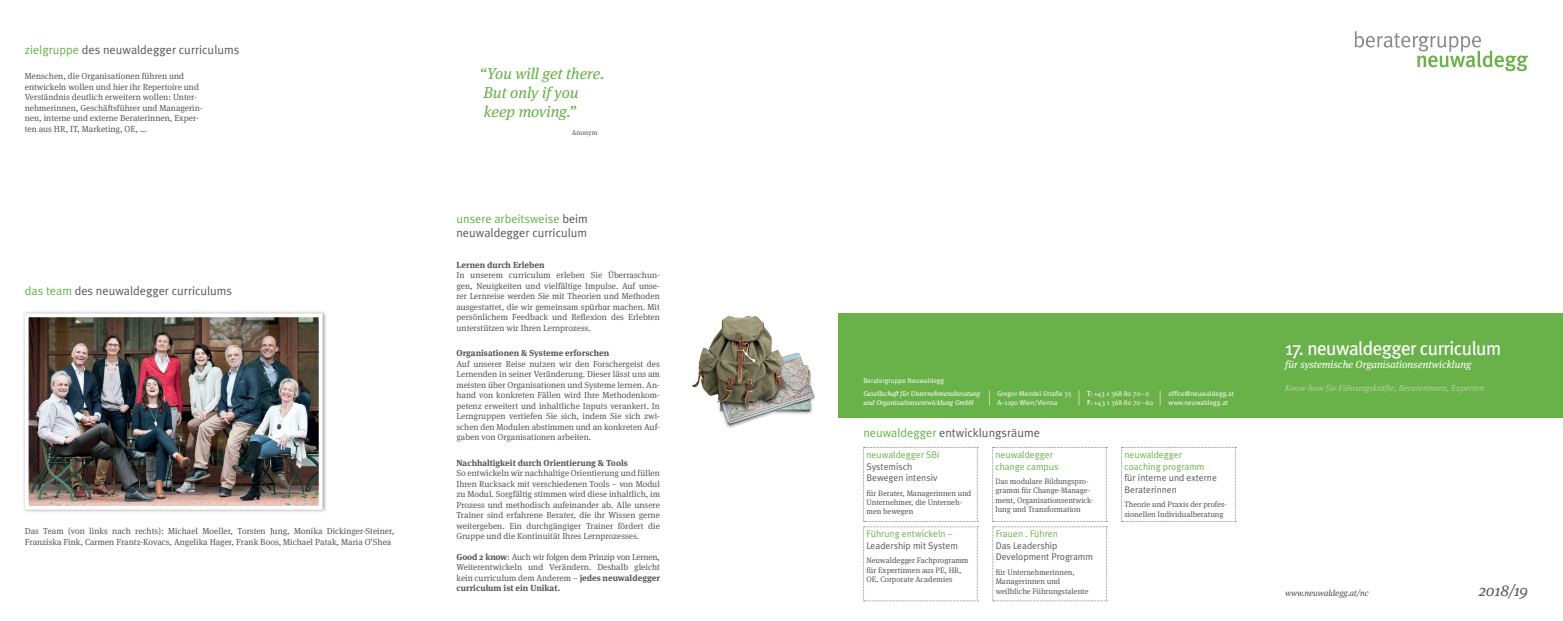
<style>
.page{position:relative;width:1563px;height:621px;background:#fff}
.page>*{position:absolute;margin:0;border:0;box-sizing:border-box;transform-origin:0 0}
.t1{font:19.25px "Meta Plus";letter-spacing:-.03em;color:#fff}
.t2{font:italic 15.75px/18.9px "Meta Serif OT";color:#69b149}
.t3{font:italic 15.75px "Meta Serif OT";letter-spacing:-.015em;color:#57585a}
.t4{font:12.25px/14.7px "Meta Plus Normal";color:#57585a}
.t5{font:italic 10.5px "Meta Serif OT";color:#fff}
.t6{font:9.62px/11.5px "Meta Plus Normal";color:#57585a}
.t7{font:9.62px/11.5px "Meta Plus Normal";color:#69b149}
.t8{font:8.75px/10.5px "Meta Serif OT";color:#57585a;text-align:justify}
.t9{font:700 8.75px "Meta Serif OT";color:#57585a}
.t10{font:italic 8.75px "Meta Serif OT";color:#b2d29b}
.t11{font:italic 8.75px "Meta Serif OT";letter-spacing:-.015em;color:#57585a}
.t12{font:7.88px/9.5px "Meta Serif OT";color:#57585a}
.t13{font:7px/8.4px "Meta Plus Normal";color:#fff}
.t14{font:italic 7px/8.4px "Meta Serif OT";color:#fff}
.t15{font:7px "Meta Serif OT";color:#57585a}
.s1{color:#69b149}
.s2{font-weight:700}
.s3{font-family:"Meta Plus";font-weight:500}
</style>
<div class="page">
<svg style="left:1354px;top:31px;width:174px;height:40px"></svg>
<div style="left:838px;top:313px;width:725px;height:104px;background:#69b149"></div>
<svg style="left:863px;top:447px;width:115px;height:154px"></svg>
<svg style="left:1121px;top:447px;width:115px;height:74px"></svg>
<svg style="left:992px;top:447px;width:115px;height:154px"></svg>
<div style="left:23px;top:310px;width:304px;height:202px;background:#231f20;opacity:.4"></div>
<img style="left:30px;top:318px;width:287px;height:186px">
<div style="left:25px;top:313px;width:297px;height:196px;border:4px solid #fff"></div>
<img style="left:692px;top:315px;width:123px;height:113px">
<svg style="left:989px;top:390px;width:1px;height:15px"></svg>
<svg style="left:1078px;top:390px;width:1px;height:15px"></svg>
<svg style="left:1159px;top:390px;width:1px;height:15px"></svg>
<h3 class="t4" style="left:25px;top:42px;width:216px"><span class="s1">zielgruppe</span> des neuwaldegger curriculums</h3>
<p class="t8" style="left:25px;top:71px;width:179px;text-align:left">Menschen, die Organisationen führen und entwickeln wollen und hier ihr Repertoire und Verständnis deutlich erweitern wollen: Unter&shy;nehmerinnen, Geschäftsführer und Managerin&shy;nen, interne und externe Beraterinnen, Exper&shy;ten aus HR, IT, Marketing, OE, …</p>
<h3 class="t4" style="left:25px;top:283px;width:209px"><span class="s1">das team</span> des neuwaldegger curriculums</h3>
<p class="t8" style="left:25px;top:525px;width:371px">Das Team (von links nach rechts): Michael Moeller, Torsten Jung, Monika Dickinger-Steiner,<br>Franziska Fink, Carmen Frantz-Kovacs, Angelika Hager, Frank Boos, Michael Patak, Maria O’Shea</p>
<h2 class="t2" style="left:479px;top:64px;width:126px">“You will get there.<br>But only if you keep moving.”</h2>
<p class="t15" style="left:572px;top:128px;width:27px">Anonym</p>
<h3 class="t4" style="left:456px;top:210px;width:133px"><span class="s1">unsere arbeitsweise</span> beim neuwaldegger curriculum</h3>
<p class="t9" style="left:456px;top:259px;width:90px">Lernen durch Erleben</p>
<p class="t8" style="left:456px;top:269px;width:205px">In unserem curriculum erleben Sie Überraschun&shy;gen, Neuigkeiten und vielfältige Impulse. Auf unse&shy;rer Lernreise werden Sie mit Theorien und Methoden ausgestattet, die wir gemeinsam spürbar machen. Mit persönlichem Feedback und Reflexion des Erlebten unterstützen wir Ihren Lernprozess.</p>
<p class="t9" style="left:456px;top:347px;width:154px">Organisationen &amp; Systeme erforschen</p>
<p class="t8" style="left:456px;top:358px;width:205px">Auf unserer Reise nutzen wir den Forschergeist des Lernenden in seiner Veränderung. Dieser lässt uns am meisten über Organisationen und Systeme lernen. An&shy;hand von konkreten Fällen wird Ihre Methodenkom&shy;petenz erweitert und inhaltliche Inputs verankert. In Lerngruppen vertiefen Sie sich, indem Sie sich zwi&shy;schen den Modulen abstimmen und an konkreten Auf&shy;gaben von Organisationen arbeiten.</p>
<p class="t9" style="left:456px;top:456px;width:173px">Nachhaltigkeit durch Orientierung &amp; Tools</p>
<p class="t8" style="left:456px;top:467px;width:205px">So entwickeln wir nachhaltige Orientierung und füllen Ihren Rucksack mit verschiedenen Tools – von Modul zu Modul. Sorgfältig stimmen wird diese inhaltlich, im Prozess und methodisch aufeinander ab. Alle unsere Trainer sind erfahrene Berater, die ihr Wissen gerne weitergeben. Ein durchgängiger Trainer fördert die Gruppe und die Kontinuität Ihres Lernprozesses.</p>
<p class="t8" style="left:456px;top:551px;width:205px"><span class="s2">Good 2 know</span>: Auch wir folgen dem Prinzip von Lernen, Weiterentwickeln und Verändern. Deshalb gleicht kein curriculum dem Anderem – <span class="s2">jedes neuwaldegger curriculum ist ein Unikat.</span></p>
<p class="t13" style="left:863px;top:376px;width:82px">Beratergruppe Neuwaldegg</p>
<p class="t14" style="left:863px;top:389px;width:119px">Gesellschaft für Unternehmensberatung und Organisationsentwicklung GmbH</p>
<p class="t13" style="left:997px;top:389px;width:76px">Gregor-Mendel-Straße 35<br>A–1190 Wien/Vienna</p>
<p class="t13" style="left:1087px;top:389px;width:67px"><span class="s3">T:</span> +43 1 368 80 70–0<br><span class="s3">F:</span> +43 1 368 80 70–60</p>
<p class="t13" style="left:1168px;top:389px;width:67px">office@neuwaldegg.at www.neuwaldegg.at</p>
<h3 class="t4" style="left:863px;top:425px;width:178px"><span class="s1">neuwaldegger</span> entwicklungsräume</h3>
<p class="t7" style="left:866px;top:448px;width:75px">neuwaldegger SBi</p>
<p class="t6" style="left:866px;top:460px;width:73px">Systemisch<br>Bewegen intensiv</p>
<p class="t12" style="left:866px;top:487px;width:106px">für Berater, Managerinnen und<br>Unternehmer, die Unterneh&shy;men bewegen</p>
<p class="t7" style="left:866px;top:527px;width:87px">Führung entwickeln –</p>
<p class="t6" style="left:866px;top:539px;width:93px">Leadership mit System</p>
<p class="t12" style="left:866px;top:555px;width:104px">Neuwaldegger Fachprogramm für Expertinnen aus PE, HR,<br>OE, Corporate Academies</p>
<p class="t7" style="left:995px;top:448px;width:64px">neuwaldegger change campus</p>
<p class="t12" style="left:995px;top:476px;width:99px">Das modulare Bildungspro&shy;gramm für Change-Manage&shy;ment, Organisationsentwick&shy;lung und Transformation</p>
<p class="t7" style="left:995px;top:527px;width:64px">Frauen . Führen</p>
<p class="t6" style="left:995px;top:539px;width:99px">Das Leadership<br>Development Programm</p>
<p class="t12" style="left:995px;top:567px;width:94px">für Unternehmerinnen,<br>Managerinnen und weilbliche Führungstalente</p>
<p class="t7" style="left:1124px;top:448px;width:82px">neuwaldegger coaching programm</p>
<p class="t6" style="left:1124px;top:471px;width:94px">für interne und externe<br>Beraterinnen</p>
<p class="t12" style="left:1124px;top:499px;width:104px">Theorie und Praxis der profes&shy;sionellen Individualberatung</p>
<h1 class="t1" style="left:1285px;top:337px;width:218px">17. neuwaldegger curriculum</h1>
<p class="t5" style="left:1285px;top:357px;width:188px">für systemische Organisationsentwicklung</p>
<p class="t10" style="left:1285px;top:382px;width:200px">Know-how für Führungskräfte, Beraterinnen, Experten</p>
<p class="t11" style="left:1285px;top:587px;width:85px">www.neuwaldegg.at/nc</p>
<h2 class="t3" style="left:1478px;top:580px;width:51px">2018/19</h2>
</div>
